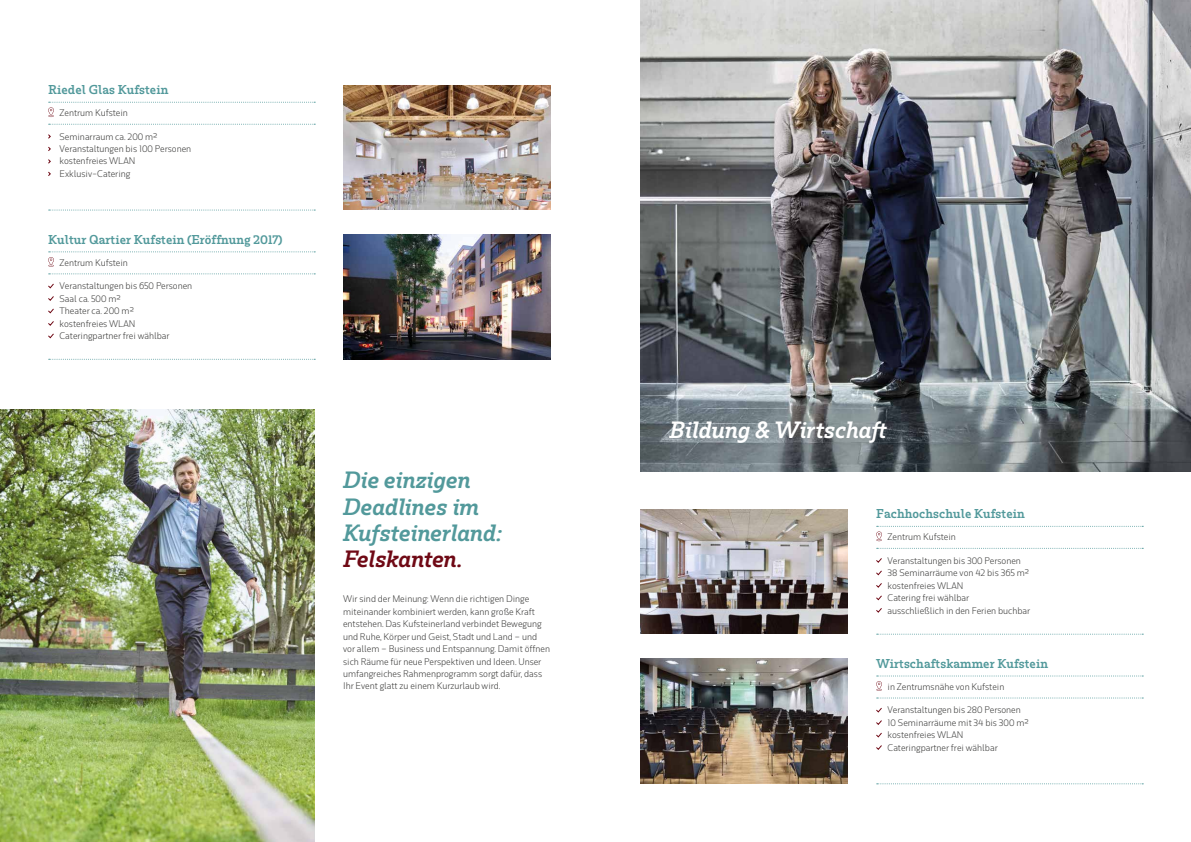
<style>
.page{position:relative;width:1191px;height:842px;background:#fff}
.page>*{position:absolute;margin:0;border:0;box-sizing:border-box;transform-origin:0 0}
.t1{font:italic 600 22px/26.4px "Rum Serif";letter-spacing:-.005em;color:#52999b}
.t2{font:italic 600 22px "Rum Serif";letter-spacing:-.01em;color:#fff}
.t3{font:italic 600 22px "Rum Serif";letter-spacing:-.005em;color:#6f0915}
.t4{font:600 12px "Rum Serif";color:#52999b}
.t5{font:300 9px/12.5px "Rum Sans";color:#3c3c3b}
</style>
<div class="page">
<img style="left:0;top:409px;width:315px;height:433px">
<svg style="left:876px;top:548px;width:267px;height:1px"></svg>
<svg style="left:876px;top:634px;width:267px;height:1px"></svg>
<svg style="left:876px;top:526px;width:267px;height:15px"></svg>
<svg style="left:876px;top:558px;width:6px;height:5px"></svg>
<svg style="left:876px;top:570px;width:6px;height:5px"></svg>
<svg style="left:876px;top:583px;width:6px;height:5px"></svg>
<svg style="left:876px;top:595px;width:6px;height:5px"></svg>
<svg style="left:876px;top:608px;width:6px;height:5px"></svg>
<svg style="left:876px;top:697px;width:267px;height:1px"></svg>
<svg style="left:876px;top:783px;width:267px;height:1px"></svg>
<svg style="left:876px;top:675px;width:267px;height:16px"></svg>
<svg style="left:876px;top:707px;width:6px;height:6px"></svg>
<svg style="left:876px;top:720px;width:6px;height:5px"></svg>
<svg style="left:876px;top:732px;width:6px;height:6px"></svg>
<svg style="left:876px;top:745px;width:6px;height:5px"></svg>
<img style="left:641px;top:509px;width:207px;height:125px">
<img style="left:641px;top:659px;width:207px;height:124px">
<img style="left:641px;top:0;width:550px;height:472px">
<svg style="left:49px;top:273px;width:266px;height:1px"></svg>
<svg style="left:49px;top:359px;width:266px;height:1px"></svg>
<svg style="left:48px;top:251px;width:267px;height:16px"></svg>
<svg style="left:48px;top:283px;width:6px;height:6px"></svg>
<svg style="left:48px;top:296px;width:6px;height:5px"></svg>
<svg style="left:48px;top:308px;width:6px;height:6px"></svg>
<svg style="left:48px;top:321px;width:6px;height:5px"></svg>
<svg style="left:48px;top:333px;width:6px;height:6px"></svg>
<svg style="left:49px;top:124px;width:266px;height:1px"></svg>
<svg style="left:49px;top:210px;width:266px;height:1px"></svg>
<svg style="left:48px;top:102px;width:267px;height:15px"></svg>
<svg style="left:48px;top:134px;width:3px;height:5px"></svg>
<svg style="left:48px;top:159px;width:3px;height:5px"></svg>
<img style="left:343px;top:235px;width:207px;height:124px">
<img style="left:343px;top:85px;width:207px;height:125px">
<h2 class="t4" style="left:48px;top:82px;width:122px">Riedel Glas Kufstein</h2>
<p class="t5" style="left:60px;top:106px;width:70px">Zentrum Kufstein</p>
<p class="t5" style="left:60px;top:130px;width:133px">Seminarraum ca. 200 m²<br>Veranstaltungen bis 100 Personen kostenfreies WLAN<br>Exklusiv-Catering</p>
<h2 class="t4" style="left:48px;top:232px;width:236px">Kultur Qartier Kufstein (Eröffnung 2017)</h2>
<p class="t5" style="left:60px;top:256px;width:70px">Zentrum Kufstein</p>
<p class="t5" style="left:60px;top:280px;width:134px">Veranstaltungen bis 650 Personen<br>Saal ca. 500 m²<br>Theater ca. 200 m²<br>kostenfreies WLAN<br>Cateringpartner frei wählbar</p>
<h1 class="t1" style="left:343px;top:467px;width:160px">Die einzigen<br>Deadlines im<br>Kufsteinerland:</h1>
<h1 class="t3" style="left:343px;top:546px;width:121px">Felskanten.</h1>
<p class="t5" style="left:343px;top:592px;width:208px">Wir sind der Meinung: Wenn die richtigen Dinge miteinander kombiniert werden, kann große Kraft entstehen. Das Kufsteinerland verbindet Bewegung und Ruhe, Körper und Geist, Stadt und Land – und vor allem – Business und Entspannung. Damit öffnen sich Räume für neue Perspektiven und Ideen. Unser umfangreiches Rahmenprogramm sorgt dafür, dass Ihr Event glatt zu einem Kurzurlaub wird.</p>
<h1 class="t2" style="left:669px;top:417px;width:221px">Bildung &amp; Wirtschaft</h1>
<h2 class="t4" style="left:876px;top:506px;width:150px">Fachhochschule Kufstein</h2>
<p class="t5" style="left:887px;top:531px;width:70px">Zentrum Kufstein</p>
<p class="t5" style="left:887px;top:554px;width:144px">Veranstaltungen bis 300 Personen<br>38 Seminarräume von 42 bis 365 m² kostenfreies WLAN<br>Catering frei wählbar<br>ausschließlich in den Ferien buchbar</p>
<h2 class="t4" style="left:876px;top:656px;width:173px">Wirtschaftskammer Kufstein</h2>
<p class="t5" style="left:887px;top:680px;width:118px">in Zentrumsnähe von Kufstein</p>
<p class="t5" style="left:887px;top:704px;width:143px">Veranstaltungen bis 280 Personen<br>10 Seminarräume mit 34 bis 300 m² kostenfreies WLAN<br>Cateringpartner frei wählbar</p>
</div>
